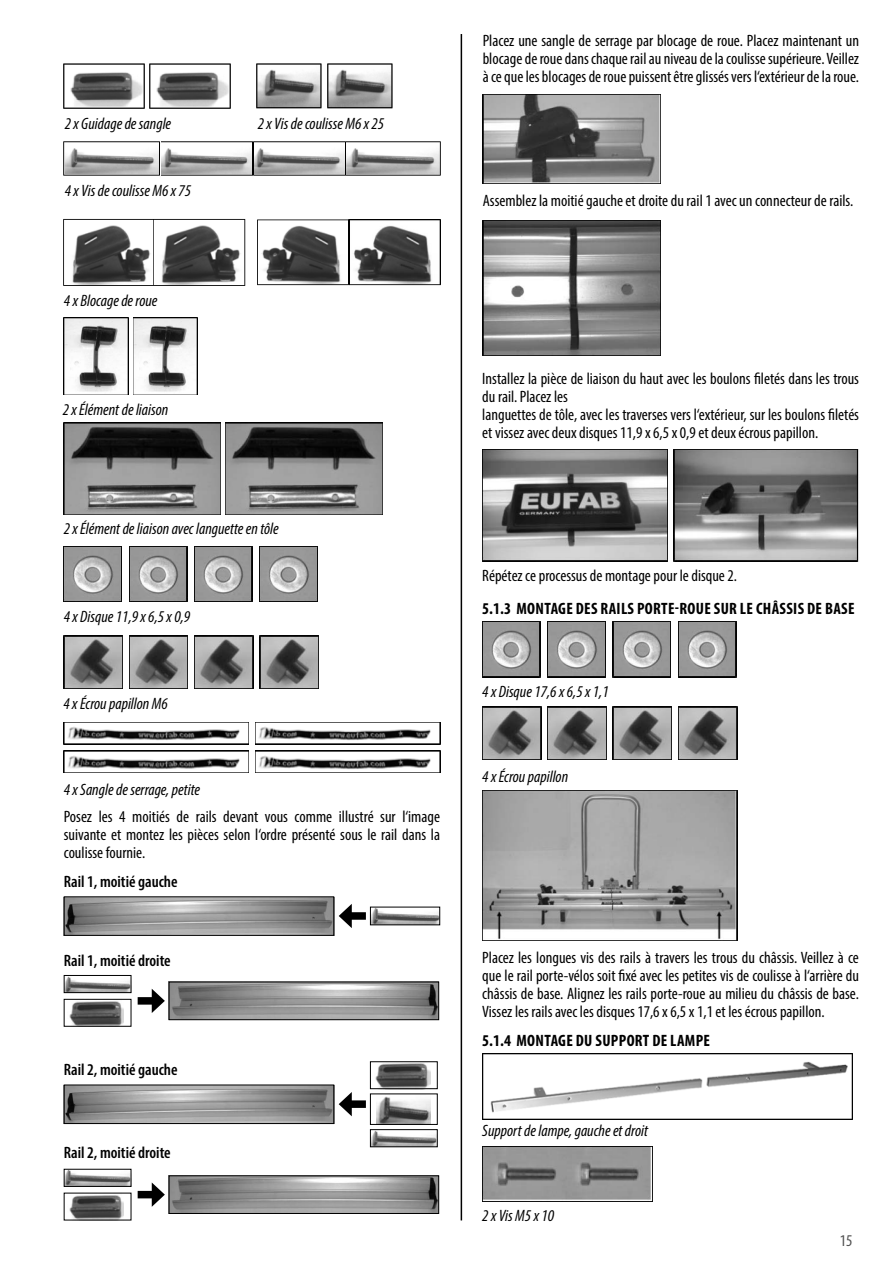
<style>
.page{position:relative;width:893px;height:1263px;background:#fff}
.page>*{position:absolute;margin:0;border:0;box-sizing:border-box;transform-origin:0 0}
.t1{font:condensed 16.5px/18px "Myriad Pro";color:#000;text-align:justify}
.t2{font:italic condensed 16.5px "Myriad Pro";color:#000}
.t3{font:700 condensed 16.5px "Myriad Pro";letter-spacing:.02em;color:#000}
.t4{font:600 condensed 16.5px "Myriad Pro";color:#000}
.t5{font:condensed 16.5px "Myriad Pro";color:#515151}
</style>
<div class="page">
<hr style="left:461px;top:34px;width:1px;height:1186px;background:#000">
<img style="left:63px;top:63px;width:168px;height:46px">
<img style="left:256px;top:63px;width:137px;height:46px">
<img style="left:63px;top:141px;width:378px;height:35px">
<img style="left:346px;top:141px;width:1px;height:35px">
<img style="left:253px;top:141px;width:1px;height:35px">
<img style="left:159px;top:141px;width:1px;height:35px">
<img style="left:64px;top:423px;width:157px;height:91px">
<img style="left:225px;top:423px;width:157px;height:91px">
<img style="left:64px;top:546px;width:58px;height:56px">
<img style="left:129px;top:546px;width:58px;height:56px">
<img style="left:194px;top:546px;width:58px;height:56px">
<img style="left:260px;top:546px;width:58px;height:56px">
<img style="left:64px;top:636px;width:59px;height:53px">
<img style="left:194px;top:636px;width:59px;height:53px">
<img style="left:129px;top:636px;width:59px;height:53px">
<img style="left:260px;top:636px;width:59px;height:53px">
<img style="left:64px;top:722px;width:185px;height:22px">
<img style="left:255px;top:722px;width:185px;height:22px">
<img style="left:64px;top:751px;width:185px;height:21px">
<img style="left:255px;top:751px;width:185px;height:21px">
<img style="left:66px;top:898px;width:266px;height:36px">
<div style="left:64px;top:896px;width:270px;height:40px;border:1px solid #000"></div>
<img style="left:372px;top:909px;width:66px;height:14px">
<div style="left:347px;top:912px;width:19px;height:8px;background:#000"></div>
<svg style="left:339px;top:904px;width:13px;height:24px"></svg>
<img style="left:66px;top:1086px;width:266px;height:36px">
<div style="left:64px;top:1084px;width:270px;height:40px;border:1px solid #000"></div>
<div style="left:347px;top:1100px;width:19px;height:8px;background:#000"></div>
<svg style="left:339px;top:1092px;width:13px;height:24px"></svg>
<div style="left:138px;top:997px;width:18px;height:7px;background:#000"></div>
<svg style="left:152px;top:989px;width:13px;height:24px"></svg>
<img style="left:171px;top:984px;width:266px;height:34px">
<div style="left:169px;top:982px;width:270px;height:38px;border:1px solid #000"></div>
<div style="left:138px;top:1191px;width:18px;height:7px;background:#000"></div>
<svg style="left:152px;top:1182px;width:13px;height:25px"></svg>
<img style="left:171px;top:1177px;width:266px;height:35px">
<div style="left:169px;top:1175px;width:270px;height:39px;border:1px solid #000"></div>
<img style="left:66px;top:977px;width:63px;height:14px">
<div style="left:64px;top:975px;width:67px;height:18px;border:1px solid #000"></div>
<img style="left:69px;top:1001px;width:55px;height:24px">
<div style="left:64px;top:999px;width:67px;height:28px;border:1px solid #000"></div>
<img style="left:66px;top:1171px;width:63px;height:14px">
<div style="left:64px;top:1169px;width:67px;height:18px;border:1px solid #000"></div>
<img style="left:69px;top:1195px;width:55px;height:23px">
<img style="left:372px;top:1131px;width:64px;height:14px">
<div style="left:370px;top:1129px;width:68px;height:18px;border:1px solid #000"></div>
<img style="left:375px;top:1063px;width:55px;height:24px">
<div style="left:370px;top:1061px;width:68px;height:28px;border:1px solid #000"></div>
<img style="left:377px;top:1096px;width:54px;height:27px">
<div style="left:370px;top:1093px;width:68px;height:32px;border:1px solid #000"></div>
<img style="left:483px;top:95px;width:178px;height:89px">
<img style="left:483px;top:221px;width:178px;height:135px">
<img style="left:482px;top:450px;width:185px;height:111px">
<img style="left:674px;top:450px;width:185px;height:111px">
<img style="left:482px;top:621px;width:58px;height:56px">
<img style="left:548px;top:621px;width:58px;height:56px">
<img style="left:613px;top:621px;width:58px;height:56px">
<img style="left:678px;top:621px;width:58px;height:56px">
<img style="left:482px;top:707px;width:59px;height:53px">
<img style="left:613px;top:707px;width:59px;height:53px">
<img style="left:548px;top:707px;width:58px;height:53px">
<img style="left:678px;top:707px;width:59px;height:53px">
<img style="left:482px;top:790px;width:255px;height:151px">
<img style="left:482px;top:1054px;width:371px;height:66px">
<img style="left:482px;top:1146px;width:171px;height:55px">
<img style="left:63px;top:219px;width:183px;height:67px">
<img style="left:153px;top:219px;width:3px;height:67px">
<img style="left:257px;top:219px;width:183px;height:67px">
<img style="left:349px;top:219px;width:1px;height:67px">
<img style="left:64px;top:318px;width:64px;height:77px">
<img style="left:133px;top:318px;width:64px;height:77px">
<p class="t2" style="left:65px;top:114px;width:108px">2 x Guidage de sangle</p>
<p class="t2" style="left:258px;top:114px;width:128px">2 x Vis de coulisse M6 x 25</p>
<p class="t2" style="left:65px;top:180px;width:128px">4 x Vis de coulisse M6 x 75</p>
<p class="t2" style="left:64px;top:290px;width:95px">4 x Blocage de roue</p>
<p class="t2" style="left:63px;top:400px;width:107px">2 x Élément de liaison</p>
<p class="t2" style="left:64px;top:519px;width:216px">2 x Élément de liaison avec languette en tôle</p>
<p class="t2" style="left:64px;top:606px;width:128px">4 x Disque 11,9 x 6,5 x 0,9</p>
<p class="t2" style="left:64px;top:693px;width:106px">4 x Écrou papillon M6</p>
<p class="t2" style="left:64px;top:779px;width:138px">4 x Sangle de serrage, petite</p>
<p class="t1" style="left:64px;top:807px;width:378px">Posez les 4 moitiés de rails devant vous comme illustré sur l‘image suivante et montez les pièces selon l‘ordre présenté sous le rail dans la coulisse fournie.</p>
<p class="t4" style="left:64px;top:871px;width:115px">Rail 1, moitié gauche</p>
<p class="t4" style="left:64px;top:950px;width:109px">Rail 1, moitié droite</p>
<p class="t4" style="left:64px;top:1059px;width:115px">Rail 2, moitié gauche</p>
<p class="t4" style="left:64px;top:1143px;width:109px">Rail 2, moitié droite</p>
<p class="t1" style="left:483px;top:31px;width:378px">Placez une sangle de serrage par blocage de roue. Placez maintenant un blocage de roue dans chaque rail au niveau de la coulisse supérieure. Veillez à ce que les blocages de roue puissent être glissés vers l‘extérieur de la roue.</p>
<p class="t1" style="left:483px;top:191px;width:372px">Assemblez la moitié gauche et droite du rail 1 avec un connecteur de rails.</p>
<p class="t1" style="left:482px;top:369px;width:378px;text-align:left">Installez la pièce de liaison du haut avec les boulons filetés dans les trous du rail. Placez les<br>languettes de tôle, avec les traverses vers l‘extérieur, sur les boulons filetés et vissez avec deux disques 11,9 x 6,5 x 0,9 et deux écrous papillon.</p>
<p class="t1" style="left:482px;top:566px;width:256px">Répétez ce processus de montage pour le disque 2.</p>
<p class="t3" style="left:482px;top:598px;width:374px">5.1.3 MONTAGE DES RAILS PORTE-ROUE SUR LE CHÂSSIS DE BASE</p>
<p class="t2" style="left:482px;top:682px;width:128px">4 x Disque 17,6 x 6,5 x 1,1</p>
<p class="t2" style="left:482px;top:767px;width:87px">4 x Écrou papillon</p>
<p class="t1" style="left:482px;top:948px;width:378px">Placez les longues vis des rails à travers les trous du châssis. Veillez à ce que le rail porte-vélos soit fixé avec les petites vis de coulisse à l‘arrière du châssis de base. Alignez les rails porte-roue au milieu du châssis de base.<br>Vissez les rails avec les disques 17,6 x 6,5 x 1,1 et les écrous papillon.</p>
<p class="t3" style="left:482px;top:1030px;width:229px">5.1.4 MONTAGE DU SUPPORT DE LAMPE</p>
<p class="t2" style="left:482px;top:1121px;width:167px">Support de lampe, gauche et droit</p>
<p class="t2" style="left:482px;top:1206px;width:73px">2 x Vis M5 x 10</p>
<p class="t5" style="left:840px;top:1231px;width:14px">15</p>
</div>
